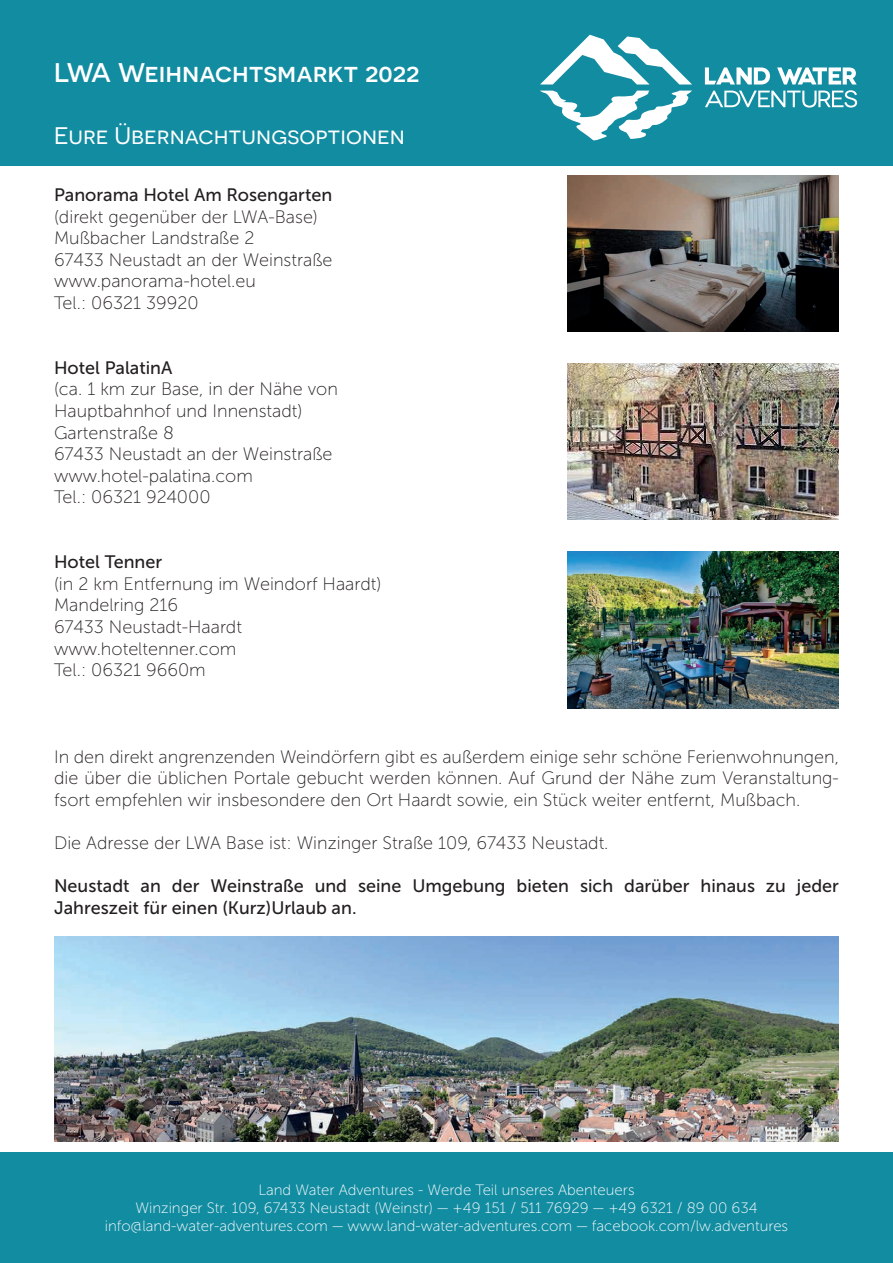
<style>
.page{position:relative;width:893px;height:1263px;background:#fff}
.page>*{position:absolute;margin:0;border:0;box-sizing:border-box;transform-origin:0 0}
.t1{font:500 27px "Novecentosanswide";color:#fff}
.t2{font:24px "Novecentosanswide";color:#fff}
.t3{font:18px/21.6px "Museo Sans 100";color:#231f20}
.t4{font:18px/21.6px "Museo Sans 500";color:#231f20}
.t5{font:15px/18px "Museo Sans 100";color:#fff;text-align:center}
</style>
<div class="page">
<div style="left:0;top:1152px;width:893px;height:111px;background:#128ca1"></div>
<div style="left:0;top:0;width:893px;height:166px;background:#128ca1"></div>
<svg style="left:540px;top:91px;width:152px;height:49px"></svg>
<svg style="left:540px;top:35px;width:152px;height:49px"></svg>
<svg style="left:705px;top:90px;width:152px;height:18px"></svg>
<svg style="left:777px;top:67px;width:80px;height:17px"></svg>
<svg style="left:705px;top:67px;width:65px;height:17px"></svg>
<img style="left:568px;top:175px;width:271px;height:156px">
<img style="left:568px;top:364px;width:271px;height:156px">
<img style="left:568px;top:552px;width:271px;height:156px">
<img style="left:54px;top:936px;width:785px;height:206px">
<h1 class="t1" style="left:54px;top:57px;width:367px">LWA Weihnachtsmarkt 2022</h1>
<h2 class="t2" style="left:54px;top:122px;width:352px">Eure Übernachtungsoptionen</h2>
<p class="t4" style="left:54px;top:184px;width:280px">Panorama Hotel Am Rosengarten</p>
<p class="t3" style="left:54px;top:206px;width:280px">(direkt gegenüber der LWA-Base)<br>Mußbacher Landstraße 2<br>67433 Neustadt an der Weinstraße www.panorama-hotel.eu<br>Tel.: 06321 39920</p>
<p class="t4" style="left:54px;top:357px;width:120px">Hotel PalatinA</p>
<p class="t3" style="left:54px;top:379px;width:285px">(ca. 1 km zur Base, in der Nähe von<br>Hauptbahnhof und Innenstadt)<br>Gartenstraße 8<br>67433 Neustadt an der Weinstraße www.hotel-palatina.com<br>Tel.: 06321 924000</p>
<p class="t4" style="left:54px;top:551px;width:110px">Hotel Tenner</p>
<p class="t3" style="left:54px;top:573px;width:329px">(in 2 km Entfernung im Weindorf Haardt)<br>Mandelring 216<br>67433 Neustadt-Haardt www.hoteltenner.com<br>Tel.: 06321 9660m</p>
<p class="t3" style="left:54px;top:746px;width:786px;text-align:justify">In den direkt angrenzenden Weindörfern gibt es außerdem einige sehr schöne Ferienwohnungen, die über die üblichen Portale gebucht werden können. Auf Grund der Nähe zum Veranstaltung&shy;fsort empfehlen wir insbesondere den Ort Haardt sowie, ein Stück weiter entfernt, Mußbach.</p>
<p class="t3" style="left:54px;top:832px;width:556px">Die Adresse der LWA Base ist: Winzinger Straße 109, 67433 Neustadt.</p>
<p class="t4" style="left:54px;top:875px;width:786px">Neustadt an der Weinstraße und seine Umgebung bieten sich darüber hinaus zu jeder<br>Jahreszeit für einen (Kurz)Urlaub an.</p>
<p class="t5" style="left:105px;top:1181px;width:685px">Land Water Adventures - Werde Teil unseres Abenteuers<br>Winzinger Str. 109, 67433 Neustadt (Weinstr) — +49 151 / 511 76929 — +49 6321 / 89 00 634 info@land-water-adventures.com — www.land-water-adventures.com — facebook.com/lw.adventures</p>
</div>
